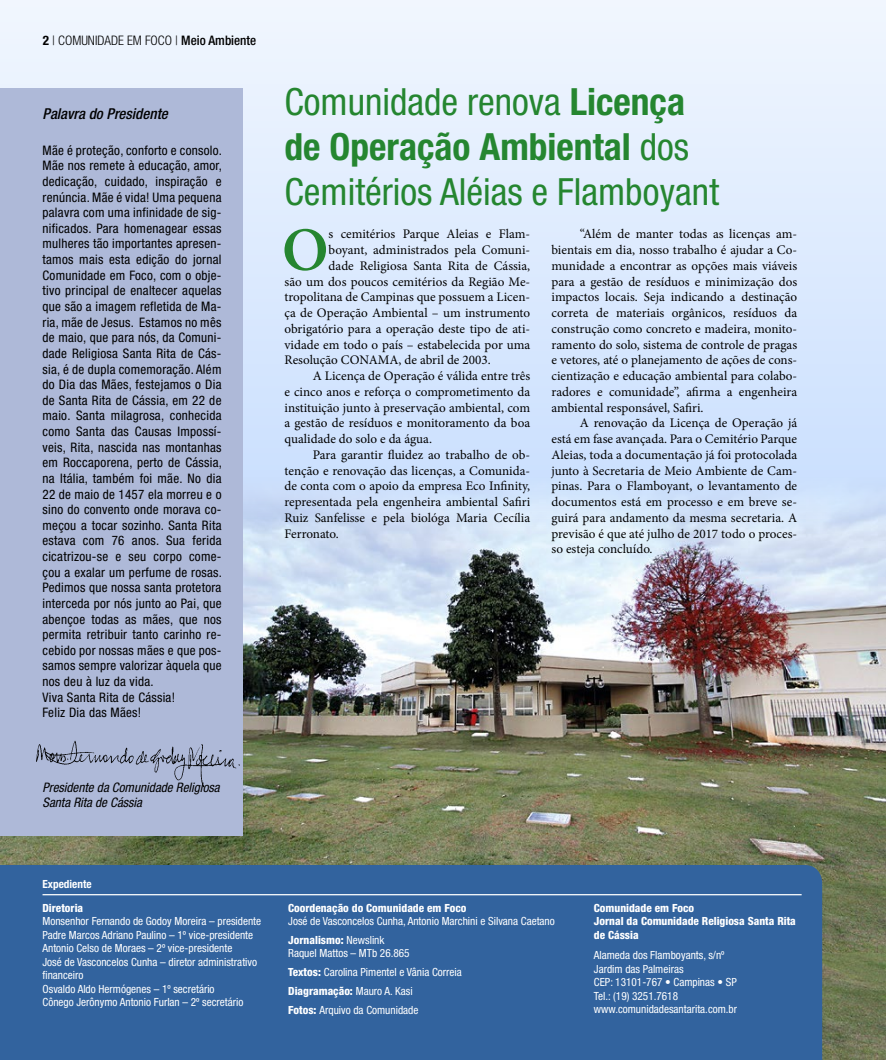
<style>
.page{position:relative;width:886px;height:1060px;background:#fff}
.page>*{position:absolute;margin:0;border:0;box-sizing:border-box;transform-origin:0 0}
.t1{font:600 61.62px "Minion Pro";color:#258630}
.t2{font:condensed 37.5px/45px "Helvetica Neue LT Std";color:#258630}
.t3{font:italic 500 condensed 15px "Helvetica Neue LT Std";color:#000}
.t4{font:13.12px/15.8px "Minion Pro";color:#000;text-align:justify}
.t5{font:condensed 13.12px/15.6px "Helvetica Neue LT Std";letter-spacing:.02em;color:#000}
.t6{font:italic condensed 13.12px/15.8px "Helvetica Neue LT Std";color:#000}
.t7{font:300 condensed 13.12px "Helvetica Neue LT Std";color:#000}
.t8{font:condensed 11.25px/13.5px "Helvetica Neue LT Std";color:#fff}
.t9{font:800 condensed 11.25px/13.5px "Helvetica Neue LT Std";color:#fff}
.t10{font:700 condensed 11.25px "Helvetica Neue LT Std";color:#fff}
.s1{font-weight:700}
.s2{font-weight:500}
.s3{font-weight:800}
</style>
<div class="page">
<svg style="left:0;top:0;width:886px;height:478px;background:#dfebfd"></svg>
<img style="left:0;top:478px;width:886px;height:581px">
<div style="left:0;top:865px;width:822px;height:194px;background:#32639e"></div>
<hr style="left:43px;top:894px;width:758px;height:1px;background:#fff">
<div style="left:0;top:89px;width:243px;height:747px;background:#aeb9d8"></div>
<img style="left:36px;top:740px;width:204px;height:48px">
<p class="t7" style="left:43px;top:33px;width:215px"><span class="s1">2</span> | COMUNIDADE EM FOCO | <span class="s2">Meio Ambiente</span></p>
<p class="t3" style="left:43px;top:105px;width:127px">Palavra do Presidente</p>
<p class="t5" style="left:43px;top:142px;width:181px">Mãe é proteção, conforto e consolo.<br>Mãe nos remete à educação, amor, dedicação, cuidado, inspiração e renúncia. Mãe é vida! Uma pequena palavra com uma infinidade de sig&shy;nificados. Para homenagear essas mulheres tão importantes apresen&shy;tamos mais esta edição do jornal<br>Comunidade em Foco, com o obje&shy;tivo principal de enaltecer aquelas que são a imagem refletida de Ma&shy;ria, mãe de Jesus. Estamos no mês de maio, que para nós, da Comuni&shy;dade Religiosa Santa Rita de Cás&shy;sia, é de dupla comemoração. Além do Dia das Mães, festejamos o Dia de Santa Rita de Cássia, em 22 de maio. Santa milagrosa, conhecida como Santa das Causas Impossí&shy;veis, Rita, nascida nas montanhas em Roccaporena, perto de Cássia, na Itália, também foi mãe. No dia<br>22 de maio de 1457 ela morreu e o sino do convento onde morava co&shy;meçou a tocar sozinho. Santa Rita estava com 76 anos. Sua ferida cicatrizou-se e seu corpo come&shy;çou a exalar um perfume de rosas.<br>Pedimos que nossa santa protetora interceda por nós junto ao Pai, que abençoe todas as mães, que nos permita retribuir tanto carinho re&shy;cebido por nossas mães e que pos&shy;samos sempre valorizar àquela que nos deu à luz da vida.<br>Viva Santa Rita de Cássia!<br>Feliz Dia das Mães!</p>
<p class="t6" style="left:43px;top:779px;width:179px">Presidente da Comunidade Religiosa<br>Santa Rita de Cássia</p>
<h2 class="t2" style="left:284px;top:79px;width:436px">Comunidade renova <span class="s1">Licença de Operação Ambiental</span> dos<br>Cemitérios Aléias e Flamboyant</h2>
<h1 class="t1" style="left:282px;top:207px;width:48px">O</h1>
<p class="t4" style="left:329px;top:226px;width:203px">s cemitérios Parque Aleias e Flam-</p>
<p class="t4" style="left:329px;top:242px;width:203px">boyant, administrados pela Comuni-</p>
<p class="t4" style="left:329px;top:258px;width:203px">dade Religiosa Santa Rita de Cássia,</p>
<p class="t4" style="left:284px;top:273px;width:247px">são um dos poucos cemitérios da Região Me-</p>
<p class="t4" style="left:284px;top:289px;width:247px">tropolitana de Campinas que possuem a Licen-</p>
<p class="t4" style="left:284px;top:305px;width:247px">ça de Operação Ambiental – um instrumento</p>
<p class="t4" style="left:284px;top:321px;width:247px">obrigatório para a operação deste tipo de ati-</p>
<p class="t4" style="left:284px;top:336px;width:247px">vidade em todo o país – estabelecida por uma</p>
<p class="t4" style="left:284px;top:352px;width:208px">Resolução CONAMA, de abril de 2003.</p>
<p class="t4" style="left:313px;top:368px;width:219px">A Licença de Operação é válida entre três</p>
<p class="t4" style="left:284px;top:384px;width:247px">e cinco anos e reforça o comprometimento da</p>
<p class="t4" style="left:284px;top:399px;width:247px">instituição junto à preservação ambiental, com</p>
<p class="t4" style="left:284px;top:415px;width:247px">a gestão de resíduos e monitoramento da boa</p>
<p class="t4" style="left:284px;top:431px;width:149px">qualidade do solo e da água.</p>
<p class="t4" style="left:313px;top:447px;width:219px">Para garantir fluidez ao trabalho de ob-</p>
<p class="t4" style="left:284px;top:462px;width:247px">tenção e renovação das licenças, a Comunida-</p>
<p class="t4" style="left:284px;top:478px;width:247px">de conta com o apoio da empresa Eco Infinity,</p>
<p class="t4" style="left:284px;top:494px;width:247px">representada pela engenheira ambiental Safiri</p>
<p class="t4" style="left:284px;top:510px;width:247px">Ruiz Sanfelisse e pela biológa Maria Cecília</p>
<p class="t4" style="left:284px;top:525px;width:56px">Ferronato.</p>
<p class="t4" style="left:551px;top:226px;width:247px;text-indent:28px">“Além de manter todas as licenças am&shy;bientais em dia, nosso trabalho é ajudar a Co&shy;munidade a encontrar as opções mais viáveis para a gestão de resíduos e minimização dos impactos locais. Seja indicando a destinação correta de materiais orgânicos, resíduos da construção como concreto e madeira, monito&shy;ramento do solo, sistema de controle de pragas e vetores, até o planejamento de ações de cons&shy;cientização e educação ambiental para colabo&shy;radores e comunidade”, afirma a engenheira ambiental responsável, Safiri.</p>
<p class="t4" style="left:551px;top:415px;width:247px;text-indent:28px">A renovação da Licença de Operação já está em fase avançada. Para o Cemitério Parque Aleias, toda a documentação já foi protocolada junto à Secretaria de Meio Ambiente de Cam&shy;pinas. Para o Flamboyant, o levantamento de documentos está em processo e em breve se&shy;guirá para andamento da mesma secretaria. A previsão é que até julho de 2017 todo o proces&shy;so esteja concluído.</p>
<p class="t10" style="left:43px;top:876px;width:51px">Expediente</p>
<p class="t9" style="left:43px;top:900px;width:42px">Diretoria</p>
<p class="t8" style="left:43px;top:914px;width:220px">Monsenhor Fernando de Godoy Moreira – presidente Padre Marcos Adriano Paulino – 1º vice-presidente Antonio Celso de Moraes – 2º vice-presidente<br>José de Vasconcelos Cunha – diretor administrativo financeiro<br>Osvaldo Aldo Hermógenes – 1º secretário<br>Cônego Jerônymo Antonio Furlan – 2º secretário</p>
<p class="t9" style="left:288px;top:900px;width:180px">Coordenação do Comunidade em Foco</p>
<p class="t8" style="left:288px;top:911px;width:268px;line-height:18.8px">José de Vasconcelos Cunha, Antonio Marchini e Silvana Caetano<br><span class="s3">Jornalismo:</span> Newslink</p>
<p class="t8" style="left:288px;top:944px;width:175px;line-height:18.8px">Raquel Mattos – MTb 26.865<br><span class="s3">Textos:</span> Carolina Pimentel e Vânia Correia<br><span class="s3">Diagramação:</span> Mauro A. Kasi<br><span class="s3">Fotos:</span> Arquivo da Comunidade</p>
<p class="t9" style="left:594px;top:900px;width:203px">Comunidade em Foco<br>Jornal da Comunidade Religiosa Santa Rita de Cássia</p>
<p class="t8" style="left:594px;top:948px;width:145px">Alameda dos Flamboyants, s/nº<br>Jardim das Palmeiras<br>CEP: 13101-767 • Campinas • SP<br>Tel.: (19) 3251.7618 www.comunidadesantarita.com.br</p>
</div>
